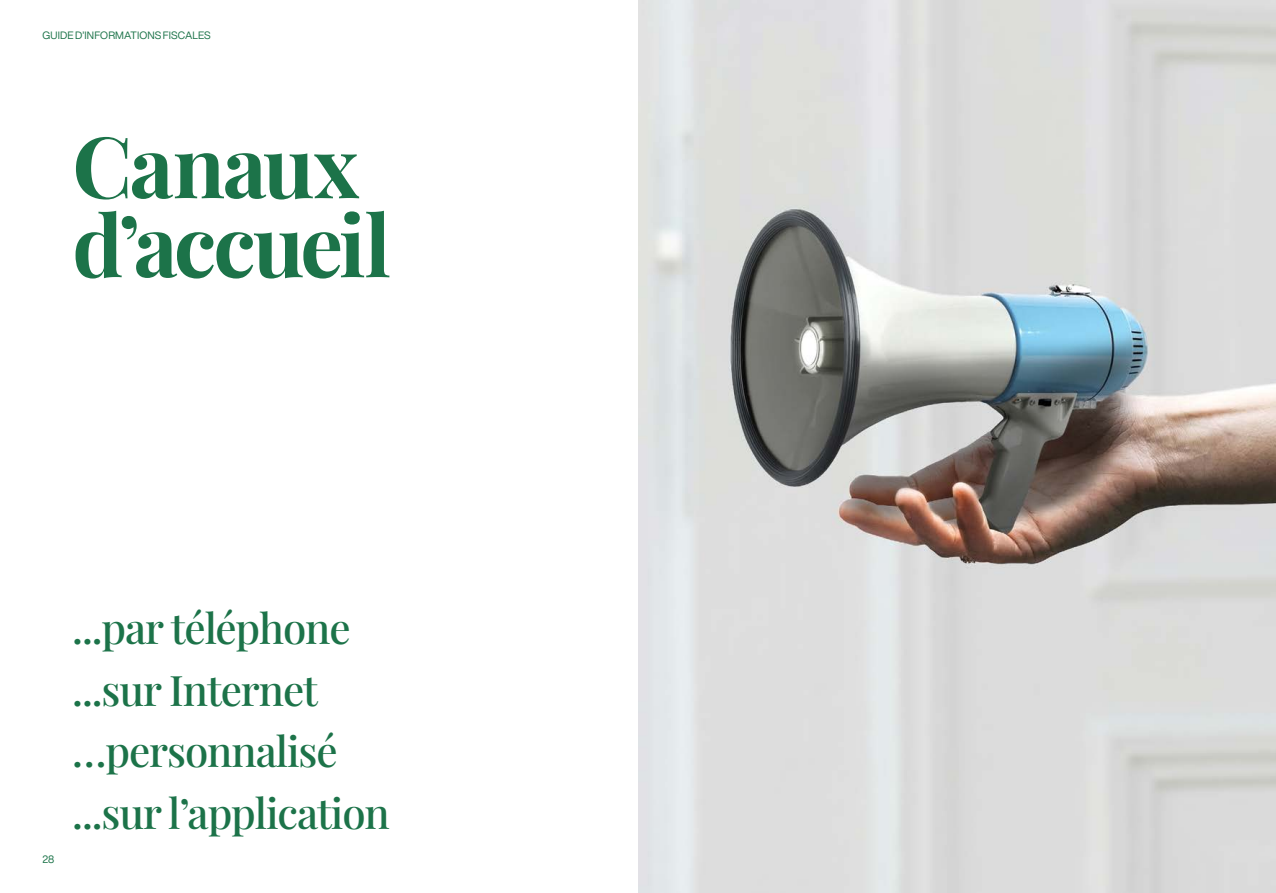
<style>
.page{position:relative;width:1276px;height:893px;background:#fff}
.page>*{position:absolute;margin:0;border:0;box-sizing:border-box;transform-origin:0 0}
.t1{font:700 85.05px/79.1px "Playfair Display";letter-spacing:-.03em;color:#1c7349}
.t2{font:500 42px/61.8px "Playfair Display";letter-spacing:-.025em;color:#1c7349}
.t3{font:10.5px "Helvetica Now Display";letter-spacing:.01em;color:#1c7349}
.t4{font:10.5px "Helvetica Now Display";color:#1d744a}
</style>
<div class="page">
<img style="left:638px;top:0;width:638px;height:893px">
<p class="t3" style="left:43px;top:28px;width:170px">GUIDE D’INFORMATIONS FISCALES</p>
<h1 class="t1" style="left:72px;top:120px;width:320px">Canaux d’accueil</h1>
<p class="t4" style="left:43px;top:852px;width:13px">28</p>
<p class="t2" style="left:72px;top:594px;width:319px">...par téléphone ...sur Internet …personnalisé ...sur l’application</p>
</div>
